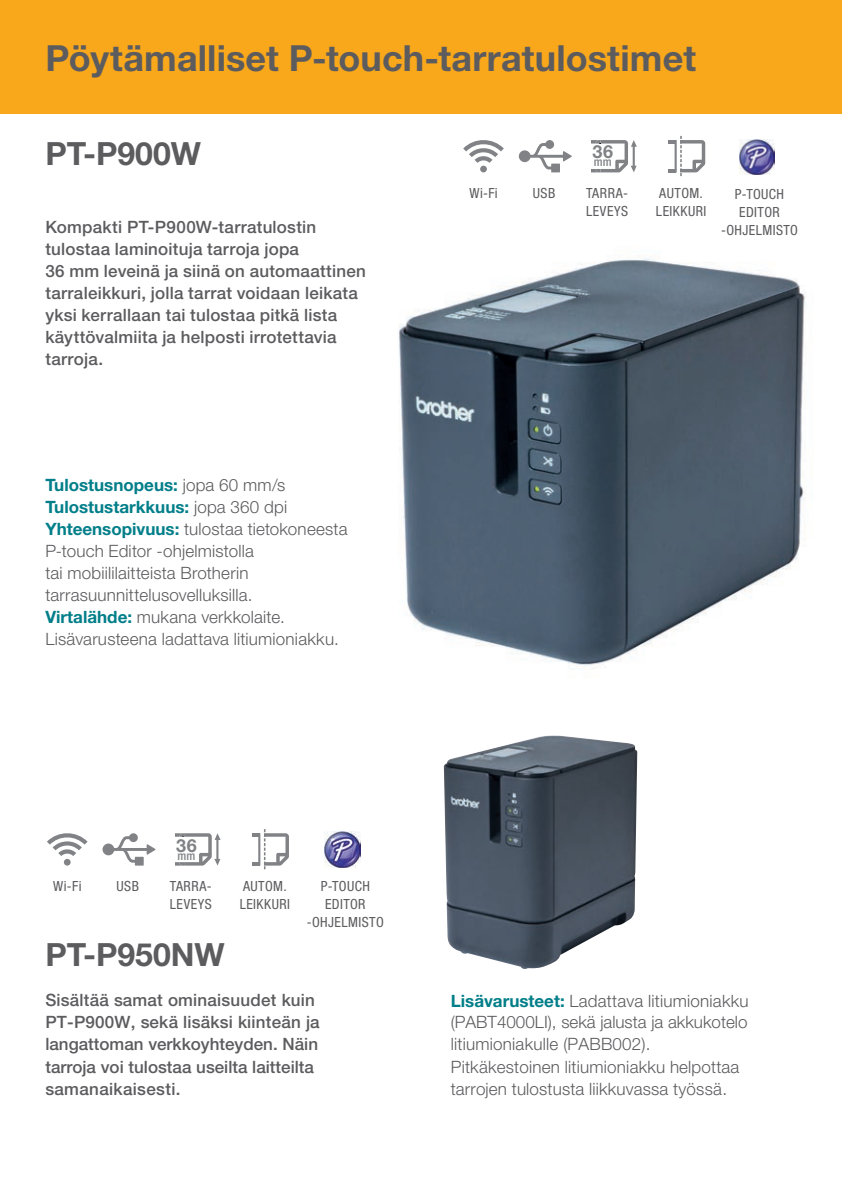
<style>
.page{position:relative;width:842px;height:1191px;background:#fff}
.page>*{position:absolute;margin:0;border:0;box-sizing:border-box;transform-origin:0 0}
.t1{font:700 36px "Helvetica Neue LTW1 G";letter-spacing:.005em;color:#5c5c5f}
.t2{font:700 32px "Helvetica Neue LTW1 G";color:#5c5c5f}
.t3{font:700 18px "Helvetica Neue LTW1 G";color:#808285}
.t4{font:300 17px/22px "Helvetica Neue LTW1 G";letter-spacing:.015em;color:#5c5c5f}
.t5{font:500 17px/22px "Helvetica Neue LTW1 G";letter-spacing:.015em;color:#5c5c5f}
.t6{font:condensed 14px/18px "Helvetica Neue LTW1 G";letter-spacing:.03em;color:#5c5c5f}
.s1{font-weight:700;color:#007e89}
</style>
<div class="page">
<img style="left:398px;top:258px;width:408px;height:412px">
<div style="left:0;top:0;width:842px;height:113px;background:#f9a71b"></div>
<img style="left:443px;top:735px;width:194px;height:234px">
<svg style="left:519px;top:140px;width:53px;height:32px"></svg>
<svg style="left:463px;top:140px;width:41px;height:32px"></svg>
<svg style="left:591px;top:140px;width:46px;height:32px"></svg>
<svg style="left:668px;top:136px;width:37px;height:40px"></svg>
<hr style="left:675px;top:140px;width:2px;height:32px;background:#808285">
<svg style="left:103px;top:833px;width:52px;height:32px"></svg>
<svg style="left:47px;top:833px;width:41px;height:32px"></svg>
<svg style="left:175px;top:833px;width:46px;height:32px"></svg>
<svg style="left:252px;top:829px;width:37px;height:40px"></svg>
<hr style="left:258px;top:833px;width:2px;height:32px;background:#808285">
<img style="left:739px;top:139px;width:35px;height:36px">
<img style="left:325px;top:831px;width:35px;height:36px">
<h1 class="t1" style="left:45px;top:36px;width:652px">Pöytämalliset P-touch-tarratulostimet</h1>
<h2 class="t2" style="left:45px;top:133px;width:157px">PT-P900W</h2>
<p class="t5" style="left:45px;top:216px;width:322px">Kompakti PT-P900W-tarratulostin tulostaa laminoituja tarroja jopa<br>36 mm leveinä ja siinä on automaattinen tarraleikkuri, jolla tarrat voidaan leikata yksi kerrallaan tai tulostaa pitkä lista käyttövalmiita ja helposti irrotettavia tarroja.</p>
<p class="t4" style="left:45px;top:474px;width:304px"><span class="s1">Tulostusnopeus:</span> jopa 60 mm/s <span class="s1">Tulostustarkkuus:</span> jopa 360 dpi <span class="s1">Yhteensopivuus:</span> tulostaa tietokoneesta P-touch Editor -ohjelmistolla<br>tai mobiililaitteista Brotherin tarrasuunnittelusovelluksilla.<br><span class="s1">Virtalähde:</span> mukana verkkolaite.<br>Lisävarusteena ladattava litiumioniakku.</p>
<p class="t3" style="left:592px;top:141px;width:22px">36<sub>mm</sub></p>
<p class="t6" style="left:470px;top:184px;width:30px">Wi-Fi</p>
<p class="t6" style="left:533px;top:184px;width:24px">USB</p>
<p class="t6" style="left:586px;top:184px;width:44px">TARRA-<br>LEVEYS</p>
<p class="t6" style="left:656px;top:184px;width:52px">AUTOM.<br>LEIKKURI</p>
<p class="t6" style="left:721px;top:185px;width:78px;text-align:center">P-TOUCH<br>EDITOR -OHJELMISTO</p>
<p class="t3" style="left:176px;top:834px;width:22px">36<sub>mm</sub></p>
<p class="t6" style="left:53px;top:877px;width:30px">Wi-Fi</p>
<p class="t6" style="left:117px;top:877px;width:24px">USB</p>
<p class="t6" style="left:170px;top:877px;width:44px">TARRA-<br>LEVEYS</p>
<p class="t6" style="left:240px;top:877px;width:52px">AUTOM.<br>LEIKKURI</p>
<p class="t6" style="left:307px;top:877px;width:78px;text-align:center">P-TOUCH<br>EDITOR -OHJELMISTO</p>
<h2 class="t2" style="left:45px;top:934px;width:181px">PT-P950NW</h2>
<p class="t5" style="left:45px;top:988px;width:276px">Sisältää samat ominaisuudet kuin PT-P900W, sekä lisäksi kiinteän ja langattoman verkkoyhteyden. Näin tarroja voi tulostaa useilta laitteilta samanaikaisesti.</p>
<p class="t4" style="left:451px;top:990px;width:299px"><span class="s1">Lisävarusteet:</span> Ladattava litiumioniakku (PABT4000LI), sekä jalusta ja akkukotelo litiumioniakulle (PABB002).<br>Pitkäkestoinen litiumioniakku helpottaa tarrojen tulostusta liikkuvassa työssä.</p>
</div>
